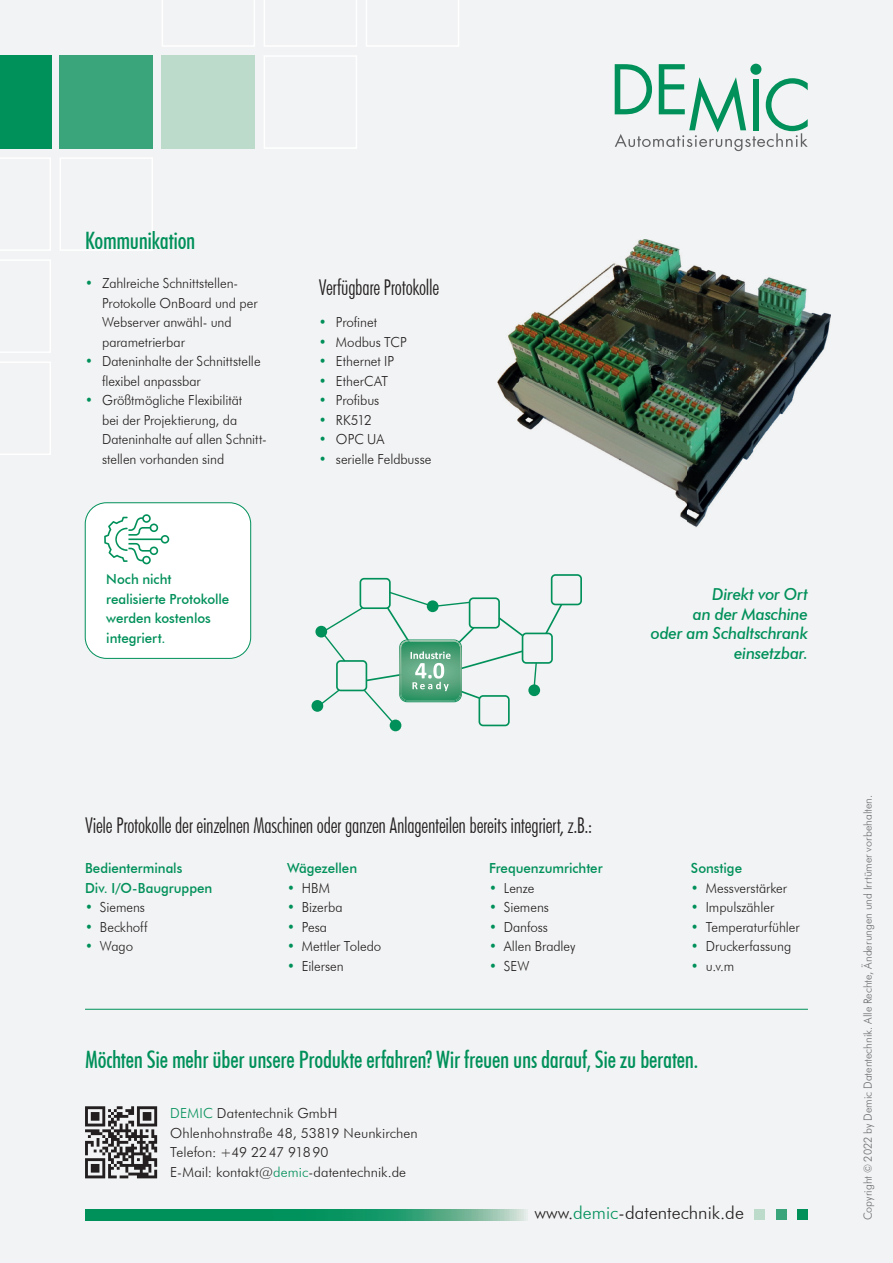
<style>
.page{position:relative;width:893px;height:1263px;background:#f2f3f4}
.page>*{position:absolute;margin:0;border:0;box-sizing:border-box;transform-origin:0 0}
.t1{font:500 condensed 24px "Futura BT";letter-spacing:-.01em;color:#00905a;scale:.96 1}
.t2{font:300 condensed 21.75px "Futura BT";letter-spacing:-.015em;color:#231f20;scale:.96 1}
.t3{font:300 18px "Futura BT";color:#231f20}
.t4{font:italic 500 16.5px/19.5px "Futura BT";letter-spacing:-.015em;color:#00905a;text-align:right;scale:.96 1}
.t5{font:300 13.8px/19.5px "Futura BT";color:#231f20;scale:.96 1}
.t6{font:500 13.8px/19.5px "Futura BT";letter-spacing:-.005em;color:#00905a;scale:.96 1}
.t7{font:300 13.8px/19.5px "Futura BT";color:#231f20}
.t8{font:300 11.25px "Futura BT";letter-spacing:.005em;color:#6c6d70;scale:.96 1}
.s1{color:#00905a}
</style>
<div class="page">
<div style="left:0;top:55px;width:51px;height:94px;background:#00905a"></div>
<div style="left:264px;top:55px;width:93px;height:94px;border:2px solid #fff"></div>
<div style="left:60px;top:55px;width:93px;height:94px;background:#3aa47b"></div>
<div style="left:162px;top:55px;width:93px;height:94px;background:#bcdbcb"></div>
<svg style="left:264px;top:0;width:93px;height:46px"></svg>
<svg style="left:162px;top:0;width:93px;height:46px"></svg>
<svg style="left:366px;top:0;width:93px;height:46px"></svg>
<svg style="left:0;top:158px;width:51px;height:93px"></svg>
<div style="left:60px;top:157px;width:93px;height:94px;border:2px solid #fff"></div>
<svg style="left:0;top:362px;width:51px;height:93px"></svg>
<svg style="left:615px;top:64px;width:193px;height:87px"></svg>
<div style="left:753px;top:79px;width:6px;height:51px;background:#00905a"></div>
<div style="left:797px;top:1209px;width:11px;height:11px;background:#00905a"></div>
<div style="left:776px;top:1209px;width:10px;height:11px;background:#3aa47b"></div>
<div style="left:755px;top:1209px;width:10px;height:11px;background:#bcdbcb"></div>
<svg style="left:85px;top:1209px;width:442px;height:11px;background:#249d6f"></svg>
<svg style="left:0;top:260px;width:51px;height:93px"></svg>
<svg style="left:85px;top:1106px;width:72px;height:72px"></svg>
<hr style="left:85px;top:1009px;width:723px;height:1px;background:#00905a">
<div style="left:85px;top:503px;width:166px;height:155px;background:#fff;border-radius:21px"></div>
<div style="left:85px;top:503px;width:166px;height:156px;border:1px solid #00905a;border-radius:21px"></div>
<svg style="left:104px;top:514px;width:65px;height:50px"></svg>
<img style="left:498px;top:239px;width:332px;height:288px">
<div style="left:360px;top:578px;width:31px;height:31px;border:2px solid #00905a;border-radius:4px"></div>
<div style="left:522px;top:633px;width:31px;height:31px;border:2px solid #00905a;border-radius:4px"></div>
<div style="left:551px;top:574px;width:31px;height:31px;border:2px solid #00905a;border-radius:4px"></div>
<div style="left:312px;top:700px;width:11px;height:12px;background:#00905a;border-radius:50%"></div>
<svg style="left:315px;top:626px;width:12px;height:11px"></svg>
<div style="left:528px;top:684px;width:12px;height:12px;background:#00905a;border-radius:50%"></div>
<div style="left:390px;top:719px;width:11px;height:12px;background:#00905a;border-radius:50%"></div>
<svg style="left:544px;top:602px;width:20px;height:34px"></svg>
<svg style="left:319px;top:591px;width:206px;height:136px"></svg>
<svg style="left:533px;top:661px;width:5px;height:25px"></svg>
<h1 class="t1" style="left:85px;top:226px;width:117px">Kommunikation</h1>
<p class="t5" style="left:102px;top:273px;width:164px;text-indent:-17px"><span class="s1">•</span> Zahlreiche Schnittstellen-<br>Protokolle OnBoard und per<br>Webserver anwähl- und parametrierbar</p>
<p class="t5" style="left:102px;top:351px;width:167px;text-indent:-17px"><span class="s1">•</span> Dateninhalte der Schnittstelle flexibel anpassbar</p>
<p class="t5" style="left:102px;top:390px;width:173px;text-indent:-17px"><span class="s1">•</span> Größtmögliche Flexibilität<br>bei der Projektierung, da<br>Dateninhalte auf allen Schnitt&shy;stellen vorhanden sind</p>
<p class="t6" style="left:106px;top:570px;width:130px">Noch nicht realisierte Protokolle werden kostenlos integriert.</p>
<h2 class="t2" style="left:319px;top:274px;width:127px">Verfügbare Protokolle</h2>
<p class="t5" style="left:319px;top:312px;width:62px"><span class="s1">•</span> Profinet</p>
<p class="t5" style="left:319px;top:332px;width:93px"><span class="s1">•</span> Modbus TCP</p>
<p class="t5" style="left:319px;top:351px;width:80px"><span class="s1">•</span> Ethernet IP</p>
<p class="t5" style="left:319px;top:371px;width:74px"><span class="s1">•</span> EtherCAT</p>
<p class="t5" style="left:319px;top:390px;width:64px"><span class="s1">•</span> Profibus</p>
<p class="t5" style="left:319px;top:410px;width:57px"><span class="s1">•</span> RK512</p>
<p class="t5" style="left:319px;top:429px;width:70px"><span class="s1">•</span> OPC UA</p>
<p class="t5" style="left:319px;top:449px;width:119px"><span class="s1">•</span> serielle Feldbusse</p>
<p class="t4" style="left:651px;top:584px;width:165px">Direkt vor Ort<br>an der Maschine<br>oder am Schaltschrank einsetzbar.</p>
<h2 class="t2" style="left:85px;top:812px;width:530px">Viele Protokolle der einzelnen Maschinen oder ganzen Anlagenteilen bereits integriert, z.B.:</h2>
<p class="t6" style="left:85px;top:858px;width:134px">Bedienterminals<br>Div. I/O-Baugruppen</p>
<p class="t5" style="left:85px;top:897px;width:64px"><span class="s1">•</span> Siemens</p>
<p class="t5" style="left:85px;top:917px;width:67px"><span class="s1">•</span> Beckhoff</p>
<p class="t5" style="left:85px;top:936px;width:52px"><span class="s1">•</span> Wago</p>
<p class="t6" style="left:489px;top:858px;width:120px">Frequenzumrichter</p>
<p class="t5" style="left:489px;top:878px;width:49px"><span class="s1">•</span> Lenze</p>
<p class="t5" style="left:489px;top:897px;width:64px"><span class="s1">•</span> Siemens</p>
<p class="t5" style="left:489px;top:917px;width:63px"><span class="s1">•</span> Danfoss</p>
<p class="t5" style="left:489px;top:936px;width:92px"><span class="s1">•</span> Allen Bradley</p>
<p class="t5" style="left:489px;top:956px;width:44px"><span class="s1">•</span> SEW</p>
<p class="t6" style="left:287px;top:858px;width:75px">Wägezellen</p>
<p class="t5" style="left:287px;top:878px;width:46px"><span class="s1">•</span> HBM</p>
<p class="t5" style="left:287px;top:897px;width:59px"><span class="s1">•</span> Bizerba</p>
<p class="t5" style="left:287px;top:917px;width:43px"><span class="s1">•</span> Pesa</p>
<p class="t5" style="left:287px;top:936px;width:100px"><span class="s1">•</span> Mettler Toledo</p>
<p class="t5" style="left:287px;top:956px;width:61px"><span class="s1">•</span> Eilersen</p>
<p class="t6" style="left:691px;top:858px;width:55px">Sonstige</p>
<p class="t5" style="left:691px;top:878px;width:102px"><span class="s1">•</span> Messverstärker</p>
<p class="t5" style="left:691px;top:897px;width:88px"><span class="s1">•</span> Impulszähler</p>
<p class="t5" style="left:691px;top:917px;width:115px"><span class="s1">•</span> Temperaturfühler</p>
<p class="t5" style="left:691px;top:936px;width:106px"><span class="s1">•</span> Druckerfassung</p>
<p class="t5" style="left:691px;top:956px;width:47px"><span class="s1">•</span> u.v.m</p>
<h1 class="t1" style="left:85px;top:1045px;width:640px">Möchten Sie mehr über unsere Produkte erfahren? Wir freuen uns darauf, Sie zu beraten.</h1>
<p class="t7" style="left:170px;top:1103px;width:249px"><span class="s1">DEMIC</span> Datentechnik GmbH<br>Ohlenhohnstraße 48, 53819 Neunkirchen<br>Telefon: +49 22 47 918 90<br>E-Mail: kontakt@<span class="s1">demic</span>-datentechnik.de</p>
<h3 class="t3" style="left:534px;top:1202px;width:211px">www.<span class="s1">demic</span>-datentechnik.de</h3>
<p class="t8" style="left:861px;top:1220px;width:445px;rotate:-90deg">Copyright © 2022 by Demic Datentechnik. Alle Rechte, Änderungen und Irrtümer vorbehalten.</p>
</div>
